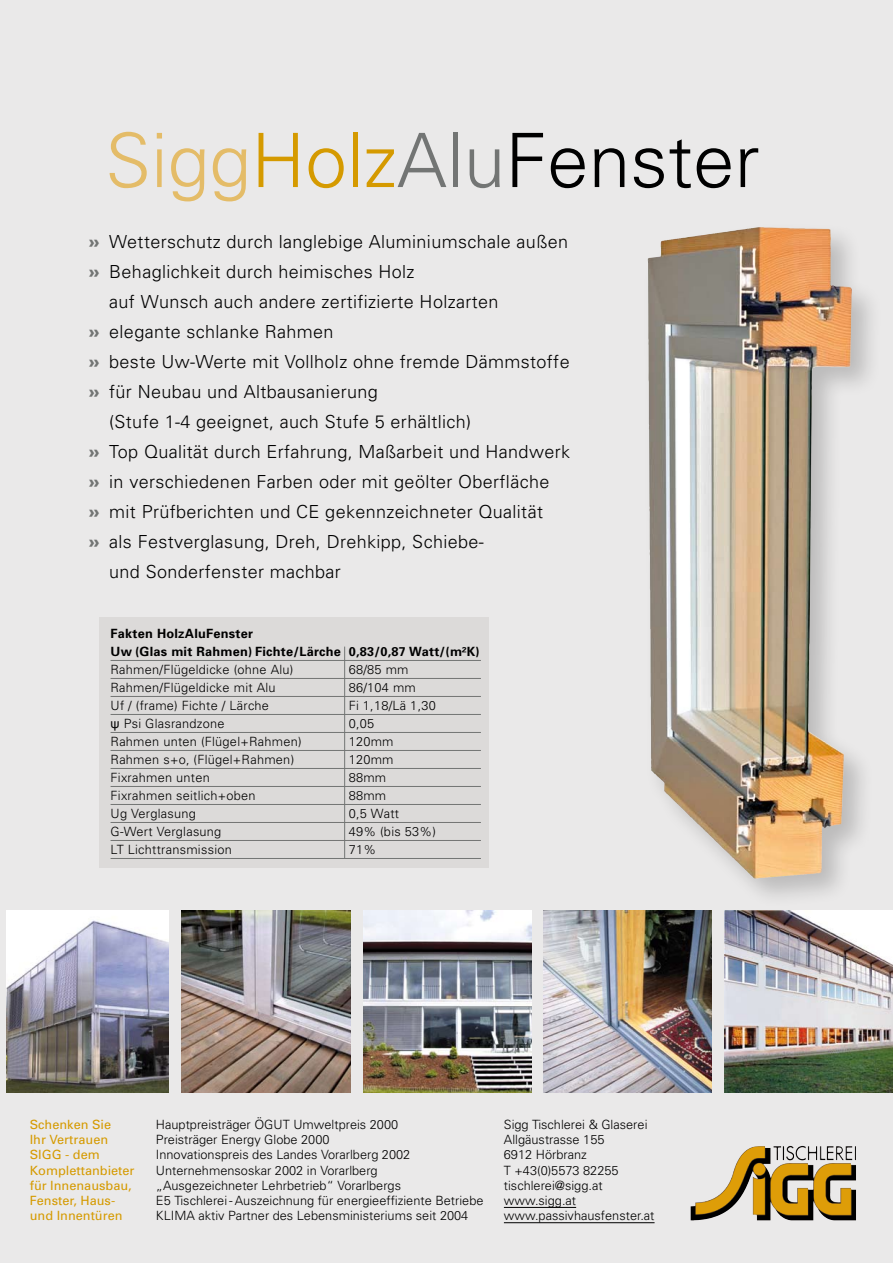
<style>
.page{position:relative;width:893px;height:1263px;background:#eae9e9}
.page>*{position:absolute;margin:0;border:0;box-sizing:border-box;transform-origin:0 0}
.t1{font:300 75px "Univers";color:#000}
.t2{font:300 18px "Univers";letter-spacing:.02em;color:#000}
.t3{font:300 12.75px/15.3px "Univers";color:#000}
.t4{font:300 12.75px "Univers";letter-spacing:.02em;color:#000}
.t5{font:12.75px/15.3px "Univers";color:#d59a00}
.t6{font:700 12.75px/18px "Univers";letter-spacing:.02em;color:#000}
.s1{color:#e4bc68}
.s2{color:#d59a00}
.s3{color:#737574}
.s4{font-weight:900;color:#737574}
.s5{font-family:"Arial";font-weight:400}
</style>
<div class="page">
<img style="left:724px;top:910px;width:169px;height:183px">
<img style="left:6px;top:910px;width:162px;height:183px">
<img style="left:182px;top:910px;width:168px;height:183px">
<img style="left:543px;top:910px;width:169px;height:183px">
<img style="left:363px;top:910px;width:169px;height:183px">
<hr style="left:504px;top:1207px;width:72px;height:1px;background:#000">
<hr style="left:504px;top:1222px;width:151px;height:1px;background:#000">
<img style="left:786px;top:1146px;width:20px;height:15px">
<div style="left:99px;top:617px;width:389px;height:250px;background:#dcdad9"></div>
<hr style="left:111px;top:660px;width:370px;height:1px;background:#737574">
<hr style="left:111px;top:678px;width:370px;height:1px;background:#737574">
<hr style="left:111px;top:696px;width:370px;height:1px;background:#737574">
<hr style="left:111px;top:714px;width:370px;height:1px;background:#737574">
<hr style="left:111px;top:732px;width:370px;height:1px;background:#737574">
<hr style="left:111px;top:750px;width:370px;height:1px;background:#737574">
<hr style="left:111px;top:768px;width:370px;height:1px;background:#737574">
<hr style="left:111px;top:786px;width:370px;height:1px;background:#737574">
<hr style="left:111px;top:804px;width:370px;height:1px;background:#737574">
<hr style="left:111px;top:822px;width:370px;height:1px;background:#737574">
<hr style="left:111px;top:840px;width:370px;height:1px;background:#737574">
<hr style="left:111px;top:858px;width:370px;height:1px;background:#737574">
<hr style="left:344px;top:647px;width:1px;height:211px;background:#737574">
<div style="left:641px;top:220px;width:241px;height:688px;background:#000;opacity:.2"></div>
<img style="left:648px;top:228px;width:180px;height:651px">
<h1 class="t1" style="left:105px;top:115px;width:656px"><span class="s1">Sigg</span><span class="s2">Holz</span><span class="s3">Alu</span>Fenster</h1>
<h2 class="t2" style="left:88px;top:231px;width:481px"><span class="s4">»</span> Wetterschutz durch langlebige Aluminiumschale außen</h2>
<h2 class="t2" style="left:88px;top:261px;width:328px"><span class="s4">»</span> Behaglichkeit durch heimisches Holz</h2>
<h2 class="t2" style="left:109px;top:291px;width:391px">auf Wunsch auch andere zertifizierte Holzarten</h2>
<h2 class="t2" style="left:88px;top:321px;width:247px"><span class="s4">»</span> elegante schlanke Rahmen</h2>
<h2 class="t2" style="left:88px;top:351px;width:483px"><span class="s4">»</span> beste Uw-Werte mit Vollholz ohne fremde Dämmstoffe</h2>
<h2 class="t2" style="left:88px;top:381px;width:291px"><span class="s4">»</span> für Neubau und Altbausanierung</h2>
<h2 class="t2" style="left:109px;top:411px;width:363px">(Stufe 1-4 geeignet, auch Stufe 5 erhältlich)</h2>
<h2 class="t2" style="left:88px;top:441px;width:483px"><span class="s4">»</span> Top Qualität durch Erfahrung, Maßarbeit und Handwerk</h2>
<h2 class="t2" style="left:88px;top:471px;width:463px"><span class="s4">»</span> in verschiedenen Farben oder mit geölter Oberfläche</h2>
<h2 class="t2" style="left:88px;top:501px;width:456px"><span class="s4">»</span> mit Prüfberichten und CE gekennzeichneter Qualität</h2>
<h2 class="t2" style="left:88px;top:531px;width:397px"><span class="s4">»</span> als Festverglasung, Dreh, Drehkipp, Schiebe-</h2>
<h2 class="t2" style="left:109px;top:561px;width:233px">und Sonderfenster machbar</h2>
<p class="t6" style="left:111px;top:624px;width:371px">Fakten HolzAluFenster<br>Uw (Glas mit Rahmen) Fichte/Lärche 0,83/0,87 Watt/(m²K)</p>
<p class="t4" style="left:111px;top:662px;width:184px">Rahmen/Flügeldicke (ohne Alu)</p>
<p class="t3" style="left:349px;top:662px;width:61px">68/85 mm</p>
<p class="t4" style="left:111px;top:680px;width:167px">Rahmen/Flügeldicke mit Alu</p>
<p class="t3" style="left:349px;top:680px;width:69px">86/104 mm</p>
<p class="t4" style="left:111px;top:698px;width:160px">Uf / (frame) Fichte / Lärche</p>
<p class="t3" style="left:349px;top:698px;width:89px">Fi 1,18/Lä 1,30</p>
<p class="t4" style="left:111px;top:716px;width:116px"><span class="s5">ψ</span> Psi Glasrandzone</p>
<p class="t3" style="left:349px;top:716px;width:27px">0,05</p>
<p class="t4" style="left:111px;top:734px;width:193px">Rahmen unten (Flügel+Rahmen)</p>
<p class="t3" style="left:349px;top:734px;width:46px">120mm</p>
<p class="t4" style="left:111px;top:752px;width:185px">Rahmen s+o, (Flügel+Rahmen)</p>
<p class="t3" style="left:349px;top:752px;width:46px">120mm</p>
<p class="t4" style="left:111px;top:770px;width:101px">Fixrahmen unten</p>
<p class="t3" style="left:349px;top:770px;width:39px">88mm</p>
<p class="t4" style="left:111px;top:788px;width:147px">Fixrahmen seitlich+oben</p>
<p class="t3" style="left:349px;top:788px;width:39px">88mm</p>
<p class="t4" style="left:111px;top:806px;width:87px">Ug Verglasung</p>
<p class="t3" style="left:349px;top:806px;width:52px">0,5 Watt</p>
<p class="t4" style="left:111px;top:824px;width:112px">G-Wert Verglasung</p>
<p class="t3" style="left:349px;top:824px;width:89px">49% (bis 53%)</p>
<p class="t4" style="left:111px;top:842px;width:123px">LT Lichttransmission</p>
<p class="t3" style="left:349px;top:842px;width:29px">71%</p>
<p class="t3" style="left:156px;top:1116px;width:329px">Hauptpreisträger ÖGUT Umweltpreis 2000<br>Preisträger Energy Globe 2000<br>Innovationspreis des Landes Vorarlberg 2002<br>Unternehmensoskar 2002 in Vorarlberg<br>„Ausgezeichneter Lehrbetrieb“ Vorarlbergs<br>E5 Tischlerei - Auszeichnung für energieeffiziente Betriebe KLIMA aktiv Partner des Lebensministeriums seit 2004</p>
<p class="t5" style="left:30px;top:1116px;width:106px">Schenken Sie<br>Ihr Vertrauen<br>SIGG - dem<br>Komplettanbieter für Innenausbau,<br>Fenster, Haus&shy;und Innentüren</p>
<p class="t3" style="left:504px;top:1116px;width:152px">Sigg Tischlerei &amp; Glaserei<br>Allgäustrasse 155<br>6912 Hörbranz<br>T +43(0)5573 82255 tischlerei@sigg.at www.sigg.at www.passivhausfenster.at</p>
</div>
